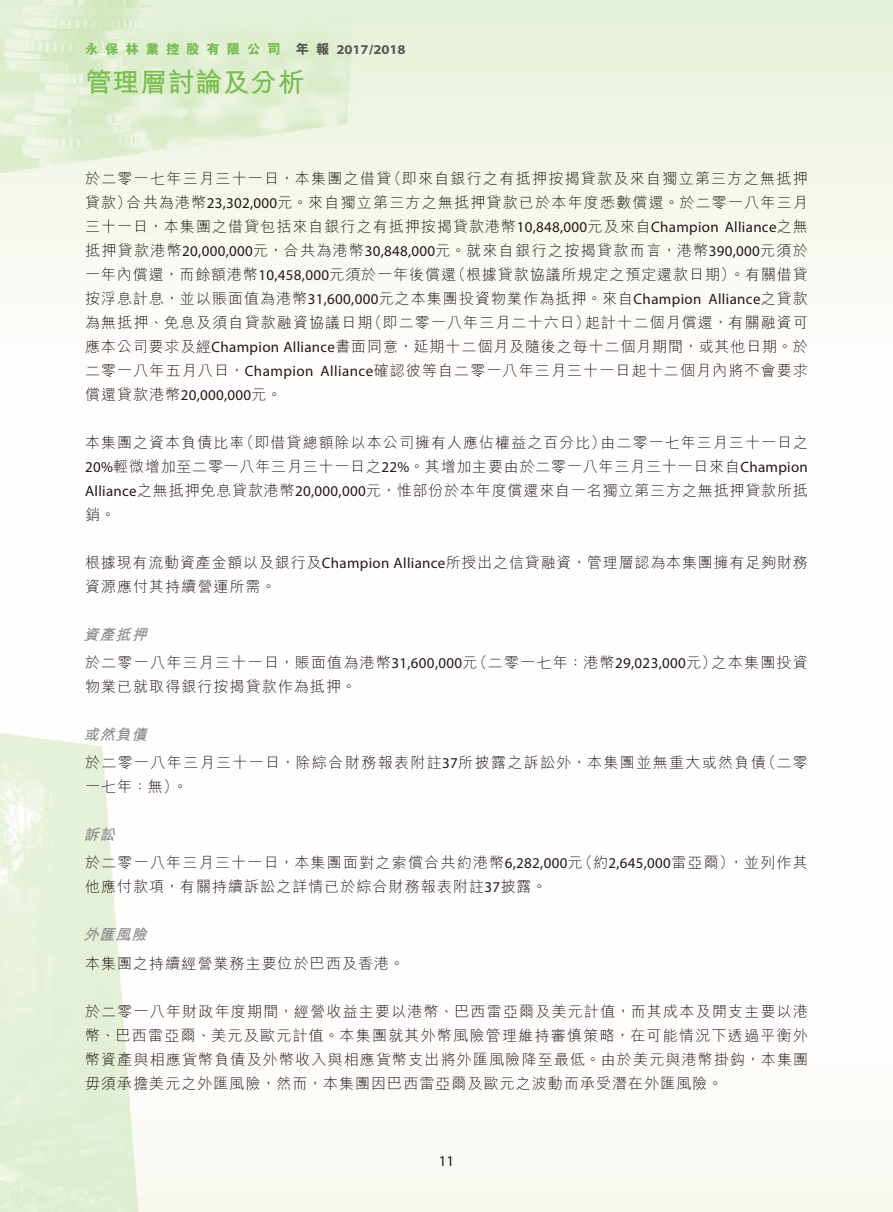
<style>
.page{position:relative;width:893px;height:1212px;background:#fff}
.page>*{position:absolute;margin:0;border:0;box-sizing:border-box;transform-origin:0 0}
.t1{font:700 27px "M Hei HK";letter-spacing:.02em;color:#77be4e}
.t2{font:300 15px/24px "M Hei HK";letter-spacing:.07em;color:#231916}
.t3{font:300 15px/24px "M Hei HK";letter-spacing:.09em;color:#231916}
.t4{font:15px "Myriad Pro";letter-spacing:.02em;color:#231916}
.t5{font:italic 700 15px "M Hei HK";color:#898989}
.t6{font:800 13.5px "M Hei HK";color:#77be4e}
.t7{font:700 semi-expanded 13.5px "Myriad Pro";color:#595857}
.t8{font:800 13.5px "M Hei HK";color:#595857}
.s1{font-family:"Myriad Pro";font-weight:400}
.s2{font-family:"M Hei HK";font-weight:300}
</style>
<div class="page">
<img style="left:0;top:0;width:893px;height:1212px">
<p class="t6" style="left:85px;top:40px;width:15px">永</p>
<p class="t6" style="left:105px;top:40px;width:15px">保</p>
<p class="t6" style="left:126px;top:40px;width:15px">林</p>
<p class="t6" style="left:146px;top:40px;width:15px">業</p>
<p class="t6" style="left:166px;top:40px;width:15px">控</p>
<p class="t6" style="left:207px;top:40px;width:15px">有</p>
<p class="t6" style="left:186px;top:40px;width:15px">股</p>
<p class="t6" style="left:247px;top:40px;width:15px">公</p>
<p class="t6" style="left:227px;top:40px;width:15px">限</p>
<p class="t6" style="left:267px;top:40px;width:15px">司</p>
<p class="t8" style="left:296px;top:40px;width:35px">年報</p>
<p class="t7" style="left:336px;top:40px;width:71px">2017/2018</p>
<h1 class="t1" style="left:85px;top:63px;width:221px">管理層討論及分析</h1>
<p class="t2" style="left:127px;top:165px;width:683px;text-indent:-41px">於二零一七年三月三十一日，本集團之借貸<br>合共為港幣<span class="s1">23,302,000</span>元。來自獨立第三方之無抵押貸款已於本年度悉數償還。於二零一八年三月</p>
<p class="t2" style="left:386px;top:165px;width:423px">（即來自銀行之有抵押按揭貸款及來自獨立第三方之無抵押</p>
<p class="t2" style="left:85px;top:189px;width:48px">貸款）</p>
<p class="t2" style="left:85px;top:213px;width:724px">三十一日，本集團之借貸包括來自銀行之有抵押按揭貸款港幣<span class="s1">10,848,000</span>元及來自<span class="s1">Champion Alliance</span>之無</p>
<p class="t3" style="left:85px;top:237px;width:724px">抵押貸款港幣<span class="s1">20,000,000</span>元，合共為港幣<span class="s1">30,848,000</span>元。就來自銀行之按揭貸款而言，港幣<span class="s1">390,000</span>元須於</p>
<p class="t2" style="left:451px;top:261px;width:359px">（根據貸款協議所規定之預定還款日期）。有關借貸</p>
<p class="t2" style="left:85px;top:261px;width:372px">一年內償還，而餘額港幣<span class="s1">10,458,000</span>元須於一年後償還</p>
<p class="t4" style="left:708px;top:289px;width:101px">Alliance<span class="s2">之貸款</span></p>
<p class="t2" style="left:585px;top:285px;width:224px;text-indent:-500px">按浮息計息，並以賬面值為港幣<span class="s1">31,600,000</span>元之本集團投資物業作為抵押。來自<span class="s1">Champion<br></span>起計十二個月償還，有關融資可</p>
<p class="t2" style="left:85px;top:309px;width:289px">為無抵押、免息及須自貸款融資協議日期</p>
<p class="t2" style="left:85px;top:333px;width:724px">應本公司要求及經<span class="s1">Champion Alliance</span>書面同意，延期十二個月及隨後之每十二個月期間，或其他日期。於</p>
<p class="t2" style="left:320px;top:357px;width:489px"><span class="s1">Alliance</span>確認彼等自二零一八年三月三十一日起十二個月內將不會要求</p>
<p class="t2" style="left:367px;top:309px;width:224px">（即二零一八年三月二十六日）</p>
<p class="t2" style="left:85px;top:357px;width:230px">二零一八年五月八日，<span class="s1">Champion</span></p>
<p class="t4" style="left:85px;top:385px;width:198px"><span class="s2">償還貸款港幣</span>20,000,000<span class="s2">元。</span></p>
<p class="t2" style="left:239px;top:429px;width:368px">（即借貸總額除以本公司擁有人應佔權益之百分比）</p>
<p class="t2" style="left:85px;top:429px;width:724px">本集團之資本負債比率<br><span class="s1">20%</span>輕微增加至二零一八年三月三十一日之<span class="s1">22%</span>。其增加主要由於二零一八年三月三十一日來自<span class="s1">Champion Alliance</span>之無抵押免息貸款港幣<span class="s1">20,000,000</span>元，惟部份於本年度償還來自一名獨立第三方之無抵押貸款所抵銷。</p>
<p class="t2" style="left:85px;top:549px;width:724px">根據現有流動資產金額以及銀行及<span class="s1">Champion Alliance</span>所授出之信貸融資，管理層認為本集團擁有足夠財務資源應付其持續營運所需。</p>
<p class="t5" style="left:83px;top:623px;width:70px">資產抵押</p>
<p class="t2" style="left:711px;top:650px;width:98px">之本集團投資</p>
<p class="t2" style="left:601px;top:429px;width:209px">由二零一七年三月三十一日之</p>
<p class="t2" style="left:472px;top:650px;width:245px">（二零一七年：港幣<span class="s1">29,023,000</span>元）</p>
<p class="t2" style="left:85px;top:650px;width:394px">於二零一八年三月三十一日，賬面值為港幣<span class="s1">31,600,000</span>元物業已就取得銀行按揭貸款作為抵押。</p>
<p class="t5" style="left:83px;top:723px;width:70px">或然負債</p>
<p class="t2" style="left:761px;top:750px;width:48px">（二零</p>
<p class="t3" style="left:173px;top:750px;width:595px;text-indent:-88px">於二零一八年三月三十一日，除綜合財務報表附註<span class="s1">37</span>所披露之訴訟外，本集團並無重大或然負債。</p>
<p class="t2" style="left:85px;top:774px;width:95px">一七年：無(</p>
<p class="t5" style="left:83px;top:824px;width:38px">訴訟</p>
<p class="t4" style="left:578px;top:854px;width:158px"><span class="s2">（約</span>2,645,000<span class="s2">雷亞爾）</span></p>
<p class="t2" style="left:85px;top:850px;width:499px">於二零一八年三月三十一日，本集團面對之索償合共約港幣<span class="s1">6,282,000</span>元他應付款項，有關持續訴訟之詳情已於綜合財務報表附註<span class="s1">37</span>披露。</p>
<p class="t5" style="left:83px;top:924px;width:70px">外匯風險</p>
<p class="t2" style="left:85px;top:950px;width:321px">本集團之持續經營業務主要位於巴西及香港。</p>
<p class="t2" style="left:85px;top:998px;width:725px;text-align:justify">於二零一八年財政年度期間，經營收益主要以港幣、巴西雷亞爾及美元計值，而其成本及開支主要以港幣、巴西雷亞爾、美元及歐元計值。本集團就其外幣風險管理維持審慎策略，在可能情況下透過平衡外幣資產與相應貨幣負債及外幣收入與相應貨幣支出將外匯風險降至最低。由於美元與港幣掛鈎，本集團毋須承擔美元之外匯風險，然而，本集團因巴西雷亞爾及歐元之波動而承受潛在外匯風險。</p>
<p class="t2" style="left:729px;top:850px;width:81px">，並列作其</p>
<p class="t4" style="left:439px;top:1151px;width:17px">11</p>
</div>
